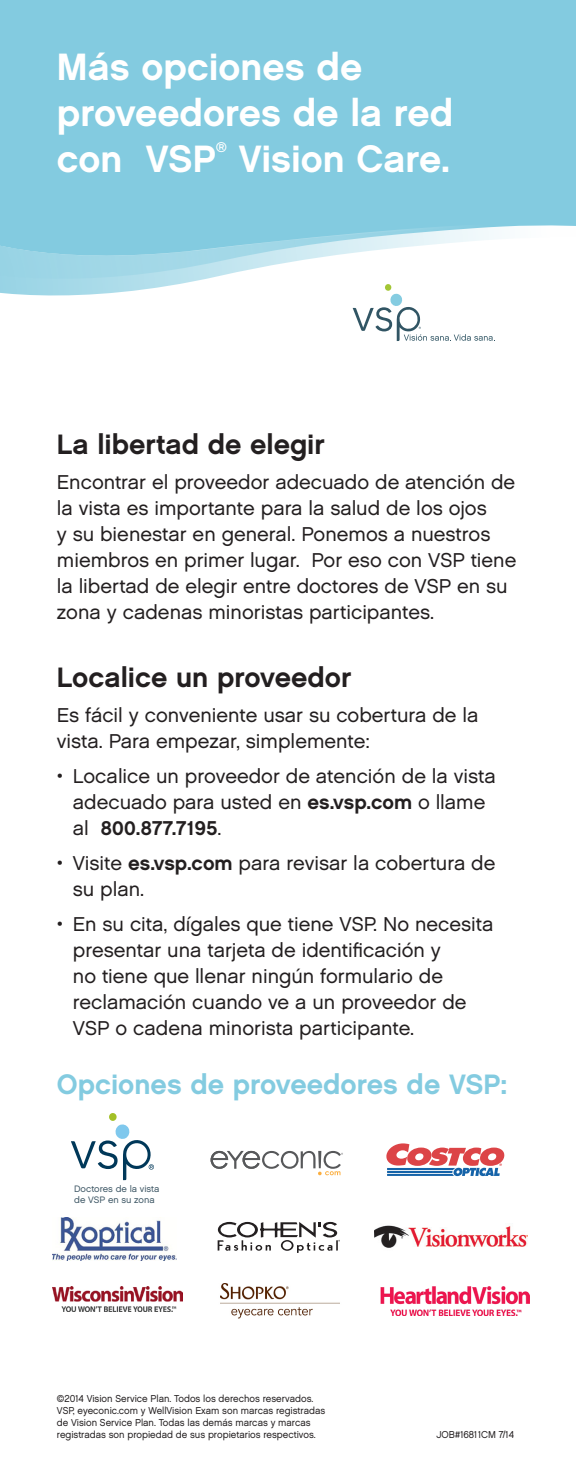
<style>
.page{position:relative;width:576px;height:1476px;background:#fff}
.page>*{position:absolute;margin:0;border:0;box-sizing:border-box;transform-origin:0 0}
.t1{font:38px/45.6px "Chalet New York Nineteen Sixty";color:#fff}
.t2{font:28px "Chalet New York Nineteen Sixty";color:#231f20}
.t3{font:28px "Chalet New York Nineteen Sixty";color:#83cbe0}
.t4{font:20px/26px "Chalet London Nineteen Sixty";color:#231f20}
.t5{font:14px "Chalet London Nineteen Sixty";color:#fff}
.t6{font:10px/12px "Chalet London Nineteen Sixty";color:#231f20;scale:.95 1}
.t7{font:9.4px/11.2px "Chalet London Nineteen Sixty";color:#3e5765}
.s1{font-family:"Chalet New York Nineteen Sixty"}
</style>
<div class="page">
<div style="left:0;top:0;width:576px;height:198px;background:#83cbe0"></div>
<svg style="left:0;top:283px;width:387px;height:13px"></svg>
<svg style="left:0;top:198px;width:576px;height:85px"></svg>
<div style="left:385px;top:284px;width:7px;height:7px;background:#a3c635;border-radius:50%"></div>
<svg style="left:353px;top:293px;width:142px;height:48px"></svg>
<svg style="left:386px;top:1143px;width:119px;height:33px"></svg>
<img style="left:52px;top:1286px;width:131px;height:25px">
<img style="left:374px;top:1225px;width:153px;height:23px">
<svg style="left:218px;top:1222px;width:122px;height:31px"></svg>
<svg style="left:211px;top:1151px;width:132px;height:24px"></svg>
<img style="left:220px;top:1284px;width:120px;height:34px">
<img style="left:380px;top:1286px;width:150px;height:29px">
<img style="left:52px;top:1218px;width:124px;height:43px">
<div style="left:109px;top:1113px;width:8px;height:8px;background:#a3c027;border-radius:50%"></div>
<svg style="left:71px;top:1124px;width:83px;height:56px"></svg>
<p class="t1" style="left:57px;top:44px;width:398px">Más opciones de proveedores de la red con VSP</p>
<p class="t5" style="left:216px;top:138px;width:13px">®</p>
<p class="t1" style="left:239px;top:135px;width:213px">Vision Care.</p>
<p class="t2" style="left:57px;top:427px;width:269px">La libertad de elegir</p>
<p class="t4" style="left:57px;top:469px;width:461px">Encontrar el proveedor adecuado de atención de la vista es importante para la salud de los ojos<br>y su bienestar en general. Ponemos a nuestros miembros en primer lugar. Por eso con VSP tiene la libertad de elegir entre doctores de VSP en su zona y cadenas minoristas participantes.</p>
<p class="t2" style="left:57px;top:660px;width:296px">Localice un proveedor</p>
<p class="t4" style="left:57px;top:702px;width:423px">Es fácil y conveniente usar su cobertura de la vista. Para empezar, simplemente:</p>
<p class="t4" style="left:73px;top:763px;width:425px;text-indent:-16px">• Localice un proveedor de atención de la vista adecuado para usted en <span class="s1">es.vsp.com</span> o llame al <span class="s1">800.877.7195</span>.</p>
<p class="t4" style="left:73px;top:850px;width:424px;text-indent:-16px">• Visite <span class="s1">es.vsp.com</span> para revisar la cobertura de su plan.</p>
<p class="t4" style="left:73px;top:911px;width:422px;text-indent:-16px">• En su cita, dígales que tiene VSP. No necesita presentar una tarjeta de identificación y<br>no tiene que llenar ningún formulario de reclamación cuando ve a un proveedor de VSP o cadena minorista participante.</p>
<p class="t3" style="left:57px;top:1066px;width:452px">Opciones de proveedores de VSP:</p>
<p class="t7" style="left:74px;top:1183px;width:87px">Doctores de la vista de VSP en su zona</p>
<p class="t6" style="left:57px;top:1392px;width:284px">©2014 Vision Service Plan. Todos los derechos reservados.<br>VSP, eyeconic.com y WellVision Exam son marcas registradas de Vision Service Plan. Todas las demás marcas y marcas registradas son propiedad de sus propietarios respectivos.</p>
<p class="t6" style="left:436px;top:1428px;width:83px">JOB#16811CM 7/14</p>
</div>
